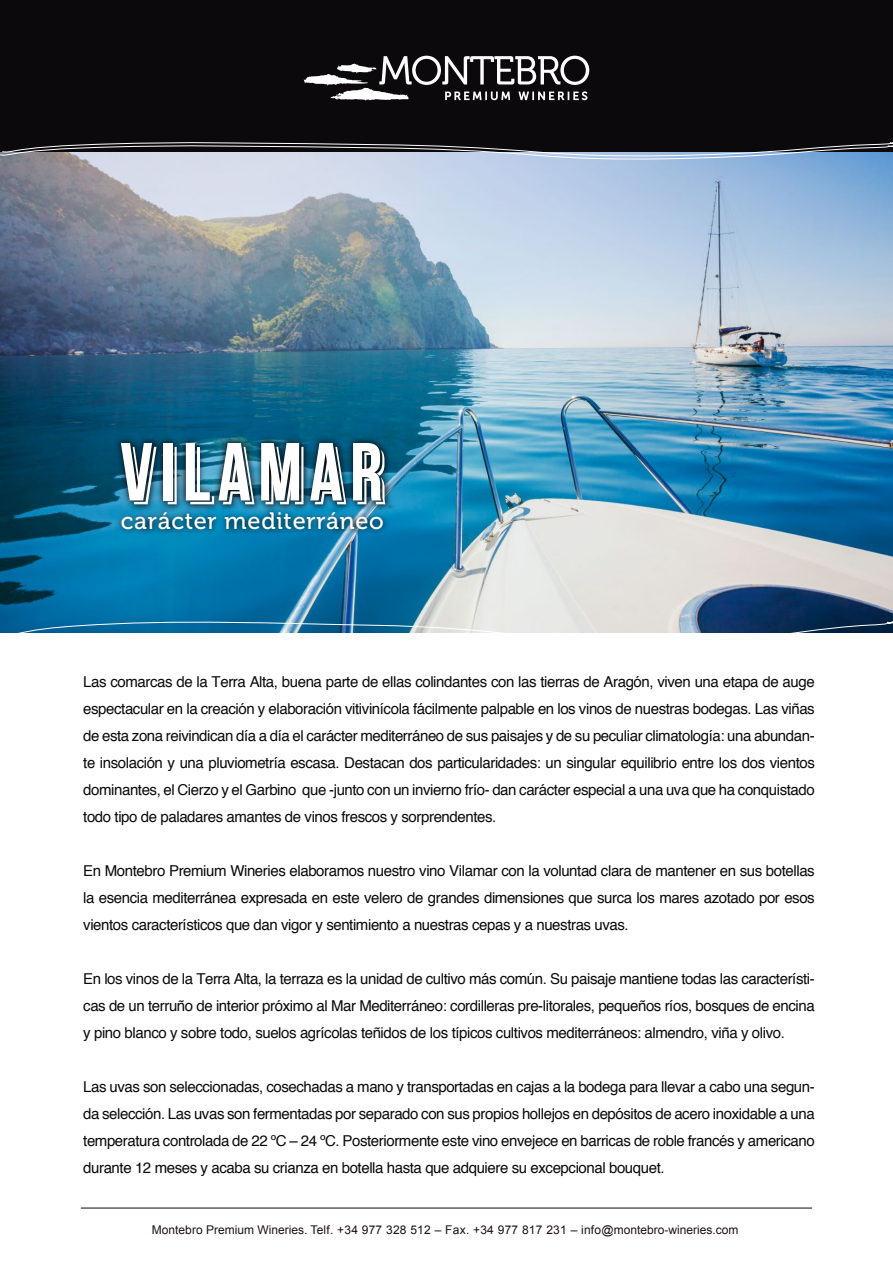
<style>
.page{position:relative;width:893px;height:1263px;background:#fff}
.page>*{position:absolute;margin:0;border:0;box-sizing:border-box;transform-origin:0 0}
.t1{font:23.7px "Museo 500";letter-spacing:.03em;color:#fff}
.t2{font:15px/27px "Helvetica";letter-spacing:-.025em;color:#0b090c;text-align:justify}
.t3{font:12px "Arial";color:#1f1114}
</style>
<div class="page">
<img style="left:0;top:160px;width:893px;height:458px">
<hr style="left:81px;top:1208px;width:731px;height:1px;background:#0c090d">
<div style="left:0;top:0;width:893px;height:151px;background:#0c090d"></div>
<svg style="left:0;top:142px;width:893px;height:18px"></svg>
<svg style="left:304px;top:56px;width:285px;height:44px"></svg>
<svg style="left:0;top:618px;width:893px;height:15px;background:#5686a4"></svg>
<img style="left:66px;top:388px;width:42px;height:66px">
<img style="left:108px;top:388px;width:22px;height:66px">
<img style="left:130px;top:388px;width:34px;height:66px">
<img style="left:164px;top:388px;width:91px;height:66px">
<img style="left:255px;top:388px;width:43px;height:66px">
<img style="left:298px;top:388px;width:138px;height:66px">
<img style="left:66px;top:454px;width:374px;height:135px">
<svg style="left:168px;top:447px;width:9px;height:57px"></svg>
<svg style="left:121px;top:443px;width:35px;height:61px"></svg>
<div style="left:163px;top:443px;width:9px;height:57px;background:#fff"></div>
<img style="left:186px;top:443px;width:68px;height:61px">
<svg style="left:261px;top:443px;width:42px;height:61px"></svg>
<svg style="left:310px;top:443px;width:36px;height:61px"></svg>
<svg style="left:353px;top:443px;width:33px;height:61px"></svg>
<h1 class="t1" style="left:121px;top:508px;width:265px">carácter mediterráneo</h1>
<p class="t2" style="left:83px;top:668px;width:733px">Las comarcas de la Terra Alta, buena parte de ellas colindantes con las tierras de Aragón, viven una etapa de auge espectacular en la creación y elaboración vitivinícola fácilmente palpable en los vinos de nuestras bodegas. Las viñas de esta zona reivindican día a día el carácter mediterráneo de sus paisajes y de su peculiar climatología: una abundan&shy;te insolación y una pluviometría escasa. Destacan dos particularidades: un singular equilibrio entre los dos vientos dominantes, el Cierzo y el Garbino que -junto con un invierno frío- dan carácter especial a una uva que ha conquistado todo tipo de paladares amantes de vinos frescos y sorprendentes.</p>
<p class="t2" style="left:83px;top:857px;width:733px">En Montebro Premium Wineries elaboramos nuestro vino Vilamar con la voluntad clara de mantener en sus botellas la esencia mediterránea expresada en este velero de grandes dimensiones que surca los mares azotado por esos vientos característicos que dan vigor y sentimiento a nuestras cepas y a nuestras uvas.</p>
<p class="t2" style="left:83px;top:965px;width:733px">En los vinos de la Terra Alta, la terraza es la unidad de cultivo más común. Su paisaje mantiene todas las característi&shy;cas de un terruño de interior próximo al Mar Mediterráneo: cordilleras pre-litorales, pequeños ríos, bosques de encina y pino blanco y sobre todo, suelos agrícolas teñidos de los típicos cultivos mediterráneos: almendro, viña y olivo.</p>
<p class="t2" style="left:83px;top:1073px;width:733px">Las uvas son seleccionadas, cosechadas a mano y transportadas en cajas a la bodega para llevar a cabo una segun&shy;da selección. Las uvas son fermentadas por separado con sus propios hollejos en depósitos de acero inoxidable a una temperatura controlada de 22 ºC – 24 ºC. Posteriormente este vino envejece en barricas de roble francés y americano durante 12 meses y acaba su crianza en botella hasta que adquiere su excepcional bouquet.</p>
<p class="t3" style="left:152px;top:1221px;width:588px">Montebro Premium Wineries. Telf. +34 977 328 512 – Fax. +34 977 817 231 – info@montebro-wineries.com</p>
</div>
